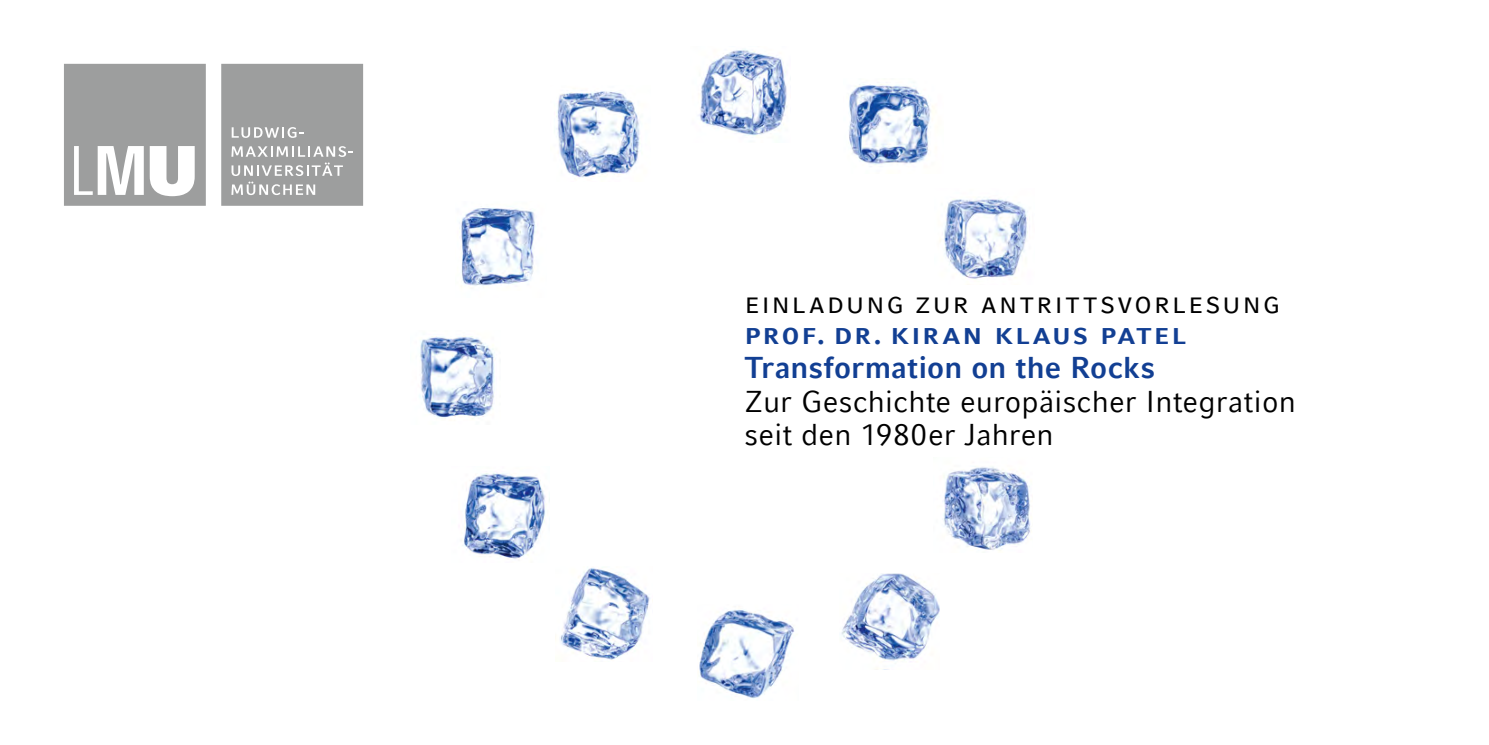
<style>
.page{position:relative;width:1489px;height:745px;background:#fff}
.page>*{position:absolute;margin:0;border:0;box-sizing:border-box;transform-origin:0 0}
.t1{font:30px/33.8px "Compatil Fact LT Com";letter-spacing:.005em;color:#000}
.t2{font:30px "Compatil Fact LT Com Rg SC";letter-spacing:.055em;color:#000}
.t3{font:700 30px "Compatil Fact LT Com";letter-spacing:.005em;color:#123f93}
.t4{font:30px "Compatil Fact LT Com Bd SC";letter-spacing:.05em;color:#123f93}
</style>
<div class="page">
<img style="left:698px;top:49px;width:90px;height:87px">
<img style="left:556px;top:91px;width:84px;height:87px">
<img style="left:940px;top:198px;width:88px;height:81px">
<img style="left:942px;top:466px;width:88px;height:85px">
<img style="left:555px;top:568px;width:98px;height:92px">
<img style="left:699px;top:610px;width:96px;height:89px">
<img style="left:841px;top:573px;width:98px;height:96px">
<img style="left:461px;top:473px;width:89px;height:86px">
<img style="left:849px;top:84px;width:85px;height:81px">
<img style="left:459px;top:208px;width:77px;height:79px">
<img style="left:419px;top:336px;width:76px;height:84px">
<svg style="left:64px;top:64px;width:142px;height:142px"></svg>
<svg style="left:221px;top:64px;width:142px;height:142px"></svg>
<p class="t2" style="left:744px;top:284px;width:536px">einladung zur antrittsvorlesung</p>
<p class="t4" style="left:744px;top:316px;width:443px">prof. dr. kiran klaus patel</p>
<p class="t3" style="left:744px;top:349px;width:412px">Transformation on the Rocks</p>
<p class="t1" style="left:744px;top:384px;width:553px">Zur Geschichte europäischer Integration seit den 1980er Jahren</p>
</div>
